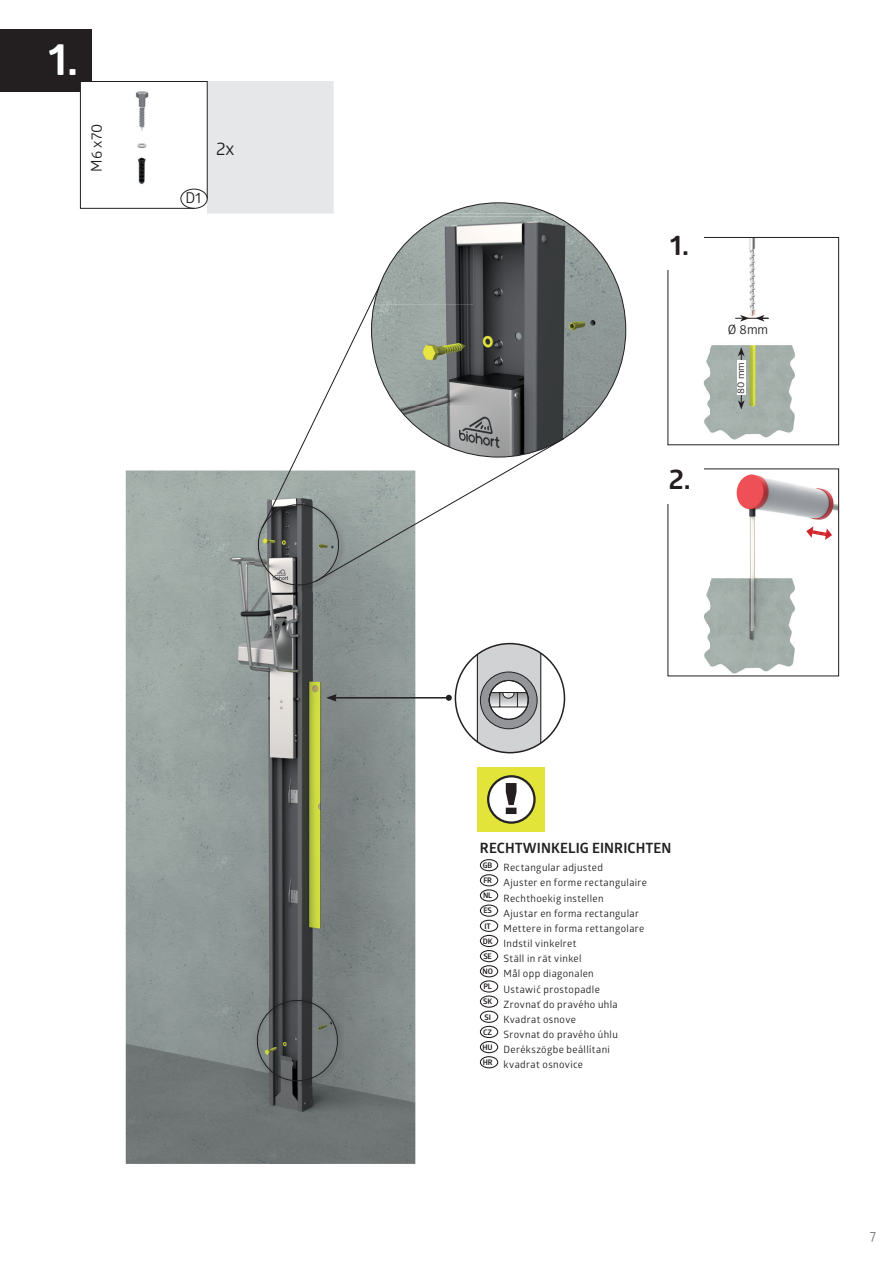
<style>
.page{position:relative;width:893px;height:1263px;background:#fff}
.page>*{position:absolute;margin:0;border:0;box-sizing:border-box;transform-origin:0 0}
.t1{font:700 45px "Glober";color:#fff}
.t2{font:700 28.2px "Glober";color:#231f20}
.t3{font:18px "Glober";color:#231f20}
.t4{font:15px "Glober";color:#231f20}
.t5{font:14.85px "Glober";color:#231f20}
.t6{font:700 14.1px "Glober";letter-spacing:.01em;color:#231f20}
.t7{font:300 13.5px "The Sans";color:#6c6d70}
.t8{font:12.75px "Glober";color:#231f20}
.t9{font:10.05px/15.1px "Glober";letter-spacing:.035em;color:#231f20}
.t10{font:9.6px "Glober";color:#231f20;scale:1.07 1}
.t11{font:700 7.65px "Glober";color:#231f20}
</style>
<div class="page">
<div style="left:0;top:29px;width:91px;height:63px;background:#231f20"></div>
<div style="left:208px;top:81px;width:127px;height:134px;background:#e6e7e9"></div>
<hr style="left:334px;top:81px;width:3px;height:133px;background:#fff">
<hr style="left:208px;top:214px;width:127px;height:3px;background:#fff">
<svg style="left:80px;top:81px;width:128px;height:128px"></svg>
<div style="left:180px;top:189px;width:28px;height:20px;border:1px solid #231f20;border-radius:50%"></div>
<img style="left:380px;top:205px;width:93px;height:99px">
<img style="left:473px;top:203px;width:102px;height:101px">
<img style="left:575px;top:309px;width:51px;height:97px">
<img style="left:380px;top:304px;width:195px;height:102px">
<img style="left:564px;top:406px;width:11px;height:33px">
<img style="left:575px;top:406px;width:25px;height:25px">
<img style="left:441px;top:214px;width:115px;height:3px">
<img style="left:126px;top:470px;width:144px;height:694px">
<img style="left:319px;top:627px;width:96px;height:537px">
<img style="left:270px;top:598px;width:49px;height:390px">
<img style="left:270px;top:1093px;width:49px;height:71px">
<svg style="left:245px;top:988px;width:105px;height:105px"></svg>
<svg style="left:316px;top:393px;width:248px;height:234px"></svg>
<svg style="left:246px;top:283px;width:134px;height:315px"></svg>
<svg style="left:477px;top:644px;width:64px;height:109px"></svg>
<div style="left:489px;top:680px;width:40px;height:40px;border:1px solid #231f20;border-radius:50%"></div>
<div style="left:455px;top:643px;width:110px;height:110px;border:2px solid #231f20;border-radius:50%"></div>
<hr style="left:334px;top:697px;width:115px;height:1px;background:#231f20">
<svg style="left:446px;top:695px;width:6px;height:6px"></svg>
<svg style="left:326px;top:694px;width:11px;height:8px"></svg>
<div style="left:480px;top:859px;width:18px;height:12px;border:1px solid #231f20;border-radius:50%"></div>
<div style="left:480px;top:874px;width:18px;height:12px;border:1px solid #231f20;border-radius:50%"></div>
<div style="left:480px;top:889px;width:18px;height:12px;border:1px solid #231f20;border-radius:50%"></div>
<div style="left:480px;top:904px;width:18px;height:13px;border:1px solid #231f20;border-radius:50%"></div>
<div style="left:480px;top:920px;width:18px;height:12px;border:1px solid #231f20;border-radius:50%"></div>
<div style="left:480px;top:935px;width:18px;height:12px;border:1px solid #231f20;border-radius:50%"></div>
<div style="left:480px;top:950px;width:18px;height:12px;border:1px solid #231f20;border-radius:50%"></div>
<div style="left:480px;top:965px;width:18px;height:12px;border:1px solid #231f20;border-radius:50%"></div>
<div style="left:480px;top:980px;width:18px;height:12px;border:1px solid #231f20;border-radius:50%"></div>
<div style="left:480px;top:995px;width:18px;height:13px;border:1px solid #231f20;border-radius:50%"></div>
<div style="left:480px;top:1011px;width:18px;height:12px;border:1px solid #231f20;border-radius:50%"></div>
<div style="left:480px;top:1026px;width:18px;height:12px;border:1px solid #231f20;border-radius:50%"></div>
<div style="left:480px;top:1041px;width:18px;height:12px;border:1px solid #231f20;border-radius:50%"></div>
<div style="left:480px;top:1056px;width:18px;height:12px;border:1px solid #231f20;border-radius:50%"></div>
<div style="left:478px;top:767px;width:67px;height:65px;background:#e3e43a"></div>
<div style="left:488px;top:776px;width:46px;height:46px;background:#fff;border-radius:50%"></div>
<div style="left:487px;top:775px;width:49px;height:49px;border:2px solid #262324;border-radius:50%"></div>
<svg style="left:506px;top:783px;width:10px;height:31px"></svg>
<img style="left:704px;top:474px;width:133px;height:200px">
<div style="left:668px;top:469px;width:171px;height:207px;border:1px solid #231f20"></div>
<img style="left:703px;top:239px;width:92px;height:201px">
<div style="left:668px;top:237px;width:171px;height:208px;border:1px solid #231f20"></div>
<hr style="left:741px;top:354px;width:1px;height:49px;background:#231f20">
<svg style="left:738px;top:400px;width:7px;height:9px"></svg>
<svg style="left:738px;top:347px;width:7px;height:9px"></svg>
<div style="left:728px;top:324px;width:51px;height:11px;background:#fff"></div>
<svg style="left:735px;top:315px;width:34px;height:7px"></svg>
<div style="left:737px;top:360px;width:8px;height:34px;background:#fff"></div>
<div style="left:656px;top:226px;width:48px;height:44px;background:#fff"></div>
<div style="left:656px;top:460px;width:48px;height:44px;background:#fff"></div>
<svg style="left:806px;top:526px;width:26px;height:14px"></svg>
<h1 class="t1" style="left:48px;top:27px;width:31px">1.</h1>
<h3 class="t5" style="left:86px;top:172px;width:49px;rotate:-90deg">M6 x70</h3>
<h3 class="t4" style="left:186px;top:188px;width:17px">D1</h3>
<h3 class="t3" style="left:216px;top:136px;width:20px">2x</h3>
<h2 class="t2" style="left:670px;top:224px;width:20px">1.</h2>
<h2 class="t2" style="left:669px;top:458px;width:23px">2.</h2>
<p class="t8" style="left:728px;top:320px;width:42px">Ø 8mm</p>
<p class="t10" style="left:734px;top:394px;width:31px;rotate:-90deg">80 mm</p>
<h3 class="t6" style="left:480px;top:838px;width:193px">RECHTWINKELIG EINRICHTEN</h3>
<p class="t9" style="left:483px;top:860px;width:166px"><sup>GB</sup> Rectangular adjusted<br><sup>FR</sup> Ajuster en forme rectangulaire<br><sup>NL</sup> Rechthoekig instellen<br><sup>ES</sup> Ajustar en forma rectangular</p>
<p class="t11" style="left:485px;top:920px;width:8px">IT</p>
<p class="t9" style="left:482px;top:920px;width:163px;text-indent:21px">Mettere in forma rettangolare<br><sup>DK</sup> Indstil vinkelret<br><sup>SE</sup> Ställ in rät vinkel<br><sup>NO</sup> Mål opp diagonalen<br><sup>PL</sup> Ustawić prostopadle<br><sup>SK</sup> Zrovnať do pravého uhla</p>
<p class="t11" style="left:484px;top:1011px;width:8px">SI</p>
<p class="t9" style="left:483px;top:1011px;width:137px;text-indent:21px">Kvadrat osnove<br><sup>CZ</sup> Srovnat do pravého úhlu<br><sup>HU</sup> Derékszögbe beállítani<br><sup>HR</sup> kvadrat osnovice</p>
<h3 class="t7" style="left:870px;top:1223px;width:8px">7</h3>
</div>
